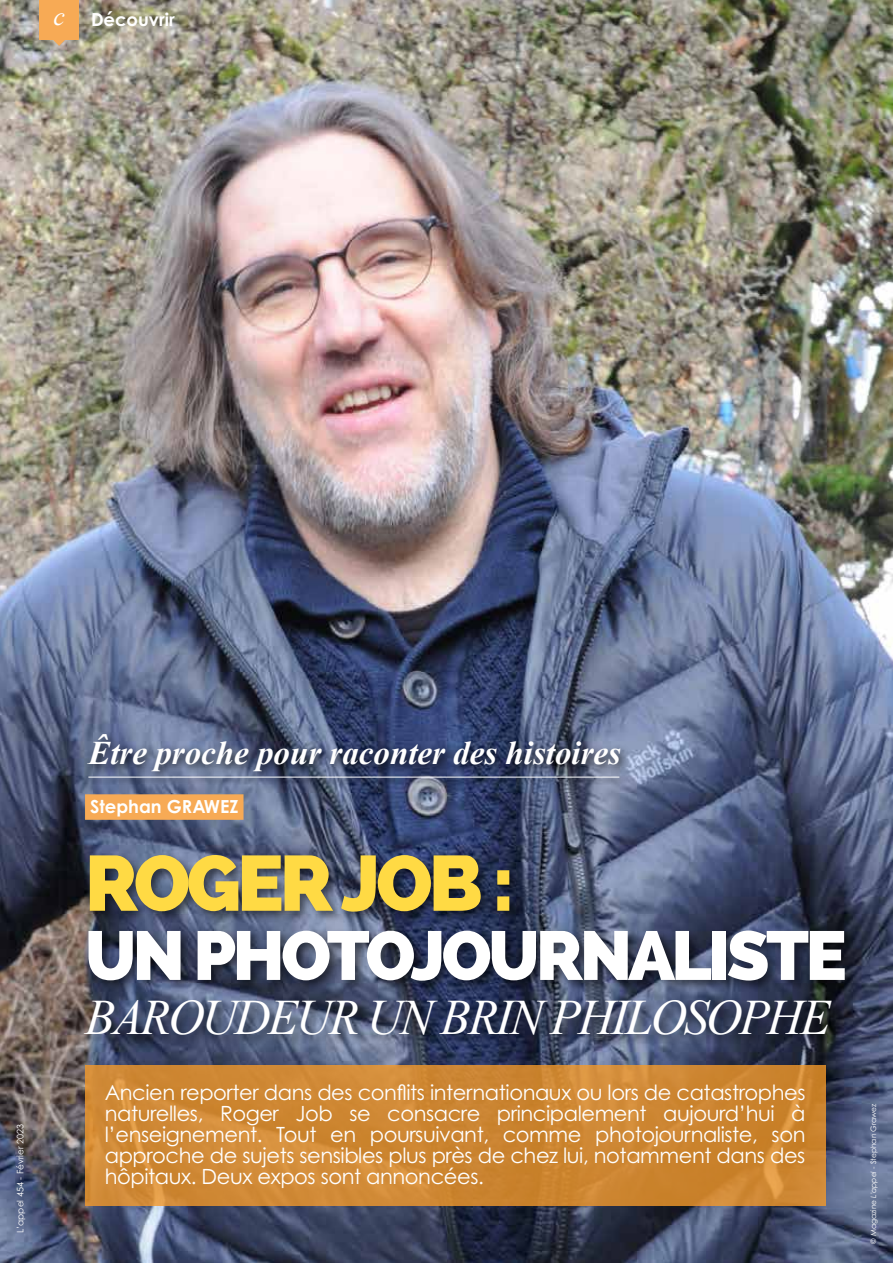
<style>
.page{position:relative;width:893px;height:1263px;background:#fff}
.page>*{position:absolute;margin:0;border:0;box-sizing:border-box;transform-origin:0 0}
.t1{font:800 78px "Raleway";letter-spacing:-.05em;color:#ffda44}
.t2{font:800 69px "Raleway";letter-spacing:-.05em;color:#fff}
.t3{font:italic 49.5px "Times New Roman";letter-spacing:-.05em;color:#fff}
.t4{font:italic 700 33px "Times New Roman";color:#fff}
.t5{font:21px/21px "Century Gothic Pro";letter-spacing:-.02em;color:#fff;text-align:justify}
.t6{font:700 18px "Century Gothic Pro";color:#fff}
.t7{font:9px "Century Gothic Pro";color:#fff}
.t8{font:7.5px "Century Gothic Pro";color:#fff}
.s1{font-family:"Times New Roman";font-weight:400;font-style:italic;font-size:26.1px}
.s2{font-style:italic}
</style>
<div class="page">
<img style="left:0;top:0;width:893px;height:1263px">
<svg style="left:85px;top:1065px;width:740px;height:140px;fill:#ce8733"></svg>
<div style="left:82px;top:853px;width:776px;height:195px;background:#000;opacity:.55"></div>
<div style="left:84px;top:730px;width:547px;height:52px;background:#000;opacity:.75"></div>
<div style="left:87px;top:775px;width:540px;height:10px;background:#000;opacity:.75"></div>
<hr style="left:88px;top:777px;width:531px;height:1px;background:#fff">
<div style="left:85px;top:794px;width:159px;height:26px;background:#f7aa55"></div>
<div style="left:39px;top:0;width:40px;height:39px;background:#f7aa55"></div>
<svg style="left:53px;top:39px;width:13px;height:7px"></svg>
<p class="t6" style="left:53px;top:8px;width:123px"><span class="s1">c</span> Découvrir</p>
<p class="t7" style="left:15px;top:1233px;width:111px;rotate:-90deg">L’appel 454 - Février 2023</p>
<h3 class="t4" style="left:88px;top:735px;width:534px">Être proche pour raconter des histoires</h3>
<p class="t6" style="left:90px;top:795px;width:150px">Stephan GRAWEZ</p>
<h1 class="t1" style="left:85px;top:837px;width:431px">ROGER JOB :</h1>
<h2 class="t2" style="left:85px;top:915px;width:763px">UN PHOTOJOURNALISTE</h2>
<h3 class="t3" style="left:85px;top:990px;width:747px">BAROUDEUR UN BRIN PHILOSOPHE</h3>
<p class="t5" style="left:105px;top:1082px;width:702px">Ancien reporter dans des conflits internationaux ou lors de catastrophes naturelles, Roger Job se consacre principalement aujourd’hui à l’enseignement. Tout en poursuivant, comme photojournaliste, son approche de sujets sensibles plus près de chez lui, notamment dans des hôpitaux. Deux expos sont annoncées.</p>
<p class="t8" style="left:869px;top:1244px;width:142px;rotate:-90deg">© Magazine <span class="s2">L'appel</span> - Stephan Grawez</p>
</div>
